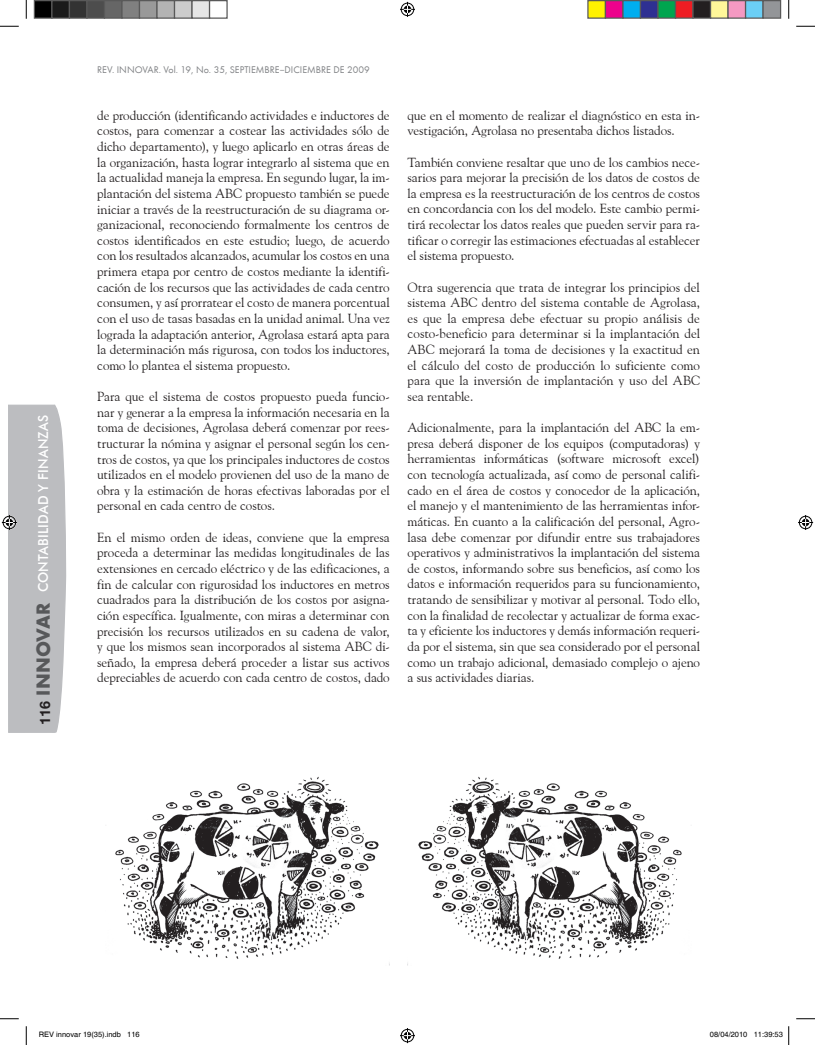
<style>
.page{position:relative;width:815px;height:1045px;background:#fff}
.page>*{position:absolute;margin:0;border:0;box-sizing:border-box;transform-origin:0 0}
.t1{font:700 19.62px "Futura TEE";color:#57585a}
.t2{font:500 13.75px "Futura BT";color:#fff;scale:.95 1}
.t3{font:13.12px/15.6px "Goudy Old Style BT";letter-spacing:-.01em;color:#231f20;text-align:justify}
.t4{font:10px "Futura TEE";color:#808285}
.t5{font:7.5px "Helvetica";color:#000}
.s1{font-family:"Helvetica Neue";font-size:14.38px;color:#231f20}
.s2{font-family:"Cholla Sans"}
</style>
<div class="page">
<img style="left:115px;top:776px;width:264px;height:183px">
<img style="left:407px;top:776px;width:275px;height:189px">
<svg style="left:0;top:25px;width:19px;height:2px"></svg>
<svg style="left:796px;top:25px;width:18px;height:2px"></svg>
<svg style="left:0;top:1018px;width:19px;height:1px"></svg>
<svg style="left:796px;top:1018px;width:18px;height:1px"></svg>
<svg style="left:25px;top:0;width:2px;height:19px"></svg>
<svg style="left:25px;top:1026px;width:2px;height:19px"></svg>
<svg style="left:788px;top:0;width:1px;height:19px"></svg>
<svg style="left:400px;top:2px;width:15px;height:15px"></svg>
<svg style="left:400px;top:1028px;width:15px;height:15px"></svg>
<svg style="left:2px;top:404px;width:64px;height:329px;background:#c4c5c7"></svg>
<svg style="left:798px;top:515px;width:14px;height:15px"></svg>
<div style="left:34px;top:1px;width:18px;height:17px;background:#000"></div>
<div style="left:34px;top:0;width:18px;height:19px;border:1px solid #595959"></div>
<div style="left:52px;top:1px;width:17px;height:17px;background:#1a1a1a"></div>
<div style="left:51px;top:0;width:19px;height:19px;border:1px solid #595959"></div>
<div style="left:69px;top:1px;width:18px;height:17px;background:#333"></div>
<div style="left:69px;top:0;width:19px;height:19px;border:1px solid #595959"></div>
<div style="left:87px;top:1px;width:17px;height:17px;background:#4d4d4d"></div>
<div style="left:86px;top:0;width:19px;height:19px;border:1px solid #595959"></div>
<div style="left:104px;top:1px;width:18px;height:17px;background:#666"></div>
<div style="left:104px;top:0;width:18px;height:19px;border:1px solid #595959"></div>
<div style="left:122px;top:1px;width:17px;height:17px;background:#808080"></div>
<div style="left:121px;top:0;width:19px;height:19px;border:1px solid #595959"></div>
<div style="left:139px;top:1px;width:18px;height:17px;background:#999"></div>
<div style="left:139px;top:0;width:19px;height:19px;border:1px solid #595959"></div>
<div style="left:157px;top:1px;width:17px;height:17px;background:#b3b3b3"></div>
<div style="left:156px;top:0;width:19px;height:19px;border:1px solid #595959"></div>
<div style="left:174px;top:1px;width:18px;height:17px;background:#ccc"></div>
<div style="left:174px;top:0;width:18px;height:19px;border:1px solid #595959"></div>
<div style="left:192px;top:1px;width:17px;height:17px;background:#e6e6e6"></div>
<div style="left:191px;top:0;width:19px;height:19px;border:1px solid #595959"></div>
<div style="left:209px;top:0;width:19px;height:19px;border:1px solid #595959"></div>
<div style="left:587px;top:1px;width:18px;height:17px;background:#fff101"></div>
<div style="left:587px;top:0;width:19px;height:19px;border:1px solid #595959"></div>
<div style="left:605px;top:1px;width:17px;height:17px;background:#ed028c"></div>
<div style="left:604px;top:0;width:19px;height:19px;border:1px solid #595959"></div>
<div style="left:622px;top:1px;width:18px;height:17px;background:#00aeef"></div>
<div style="left:622px;top:0;width:19px;height:19px;border:1px solid #595959"></div>
<div style="left:640px;top:1px;width:17px;height:17px;background:#2e3092"></div>
<div style="left:639px;top:0;width:19px;height:19px;border:1px solid #595959"></div>
<div style="left:657px;top:1px;width:18px;height:17px;background:#00a54f"></div>
<div style="left:657px;top:0;width:19px;height:19px;border:1px solid #595959"></div>
<div style="left:675px;top:1px;width:17px;height:17px;background:#ee1d23"></div>
<div style="left:674px;top:0;width:19px;height:19px;border:1px solid #595959"></div>
<div style="left:692px;top:1px;width:18px;height:17px;background:#231f20"></div>
<div style="left:692px;top:0;width:19px;height:19px;border:1px solid #595959"></div>
<div style="left:710px;top:1px;width:17px;height:17px;background:#fff79a"></div>
<div style="left:709px;top:0;width:19px;height:19px;border:1px solid #595959"></div>
<div style="left:727px;top:1px;width:18px;height:17px;background:#f499c2"></div>
<div style="left:727px;top:0;width:19px;height:19px;border:1px solid #595959"></div>
<div style="left:745px;top:1px;width:17px;height:17px;background:#6bcff6"></div>
<div style="left:744px;top:0;width:19px;height:19px;border:1px solid #595959"></div>
<div style="left:762px;top:1px;width:18px;height:17px;background:#939598"></div>
<div style="left:762px;top:0;width:19px;height:19px;border:1px solid #595959"></div>
<svg style="left:788px;top:1026px;width:1px;height:19px"></svg>
<p class="t2" style="left:35px;top:592px;width:188px;rotate:-90deg">CONTABILIDAD Y FINANZAS</p>
<h1 class="t1" style="left:31px;top:725px;width:122px;rotate:-90deg"><span class="s1">116</span> innovar</h1>
<p class="t4" style="left:97px;top:64px;width:274px">REV. INNOVAR. VOL. 19, NO. 35, SEPTIEMBRE<span class="s2">–</span>DICIEMBRE DE 2009</p>
<p class="t3" style="left:97px;top:107px;width:294px">de producción (identificando actividades e inductores de costos, para comenzar a costear las actividades sólo de dicho departamento), y luego aplicarlo en otras áreas de la organización, hasta lograr integrarlo al sistema que en la actualidad maneja la empresa. En segundo lugar, la im&shy;plantación del sistema ABC propuesto también se puede iniciar a través de la reestructuración de su diagrama or&shy;ganizacional, reconociendo formalmente los centros de costos identificados en este estudio; luego, de acuerdo con los resultados alcanzados, acumular los costos en una primera etapa por centro de costos mediante la identifi&shy;cación de los recursos que las actividades de cada centro consumen, y así prorratear el costo de manera porcentual con el uso de tasas basadas en la unidad animal. Una vez lograda la adaptación anterior, Agrolasa estará apta para la determinación más rigurosa, con todos los inductores, como lo plantea el sistema propuesto.</p>
<p class="t3" style="left:97px;top:388px;width:294px">Para que el sistema de costos propuesto pueda funcio&shy;nar y generar a la empresa la información necesaria en la toma de decisiones, Agrolasa deberá comenzar por rees&shy;tructurar la nómina y asignar el personal según los cen&shy;tros de costos, ya que los principales inductores de costos utilizados en el modelo provienen del uso de la mano de obra y la estimación de horas efectivas laboradas por el personal en cada centro de costos.</p>
<p class="t3" style="left:97px;top:529px;width:294px">En el mismo orden de ideas, conviene que la empresa proceda a determinar las medidas longitudinales de las extensiones en cercado eléctrico y de las edificaciones, a fin de calcular con rigurosidad los inductores en metros cuadrados para la distribución de los costos por asigna&shy;ción específica. Igualmente, con miras a determinar con precisión los recursos utilizados en su cadena de valor, y que los mismos sean incorporados al sistema ABC di&shy;señado, la empresa deberá proceder a listar sus activos depreciables de acuerdo con cada centro de costos, dado</p>
<p class="t3" style="left:407px;top:107px;width:294px">que en el momento de realizar el diagnóstico en esta in&shy;vestigación, Agrolasa no presentaba dichos listados.</p>
<p class="t3" style="left:407px;top:154px;width:294px">También conviene resaltar que uno de los cambios nece&shy;sarios para mejorar la precisión de los datos de costos de la empresa es la reestructuración de los centros de costos en concordancia con los del modelo. Este cambio permi&shy;tirá recolectar los datos reales que pueden servir para ra&shy;tificar o corregir las estimaciones efectuadas al establecer el sistema propuesto.</p>
<p class="t3" style="left:407px;top:279px;width:294px">Otra sugerencia que trata de integrar los principios del sistema ABC dentro del sistema contable de Agrolasa, es que la empresa debe efectuar su propio análisis de costo-beneficio para determinar si la implantación del ABC mejorará la toma de decisiones y la exactitud en el cálculo del costo de producción lo suficiente como para que la inversión de implantación y uso del ABC sea rentable.</p>
<p class="t3" style="left:407px;top:419px;width:294px">Adicionalmente, para la implantación del ABC la em&shy;presa deberá disponer de los equipos (computadoras) y herramientas informáticas (software microsoft excel) con tecnología actualizada, así como de personal califi&shy;cado en el área de costos y conocedor de la aplicación, el manejo y el mantenimiento de las herramientas infor&shy;máticas. En cuanto a la calificación del personal, Agro&shy;lasa debe comenzar por difundir entre sus trabajadores operativos y administrativos la implantación del sistema de costos, informando sobre sus beneficios, así como los datos e información requeridos para su funcionamiento, tratando de sensibilizar y motivar al personal. Todo ello, con la finalidad de recolectar y actualizar de forma exac&shy;ta y eficiente los inductores y demás información requeri&shy;da por el sistema, sin que sea considerado por el personal como un trabajo adicional, demasiado complejo o ajeno a sus actividades diarias.</p>
<p class="t5" style="left:39px;top:1030px;width:102px">REV innovar 19(35).indb 116</p>
<p class="t5" style="left:709px;top:1030px;width:74px">08/04/2010 11:39:53</p>
</div>
